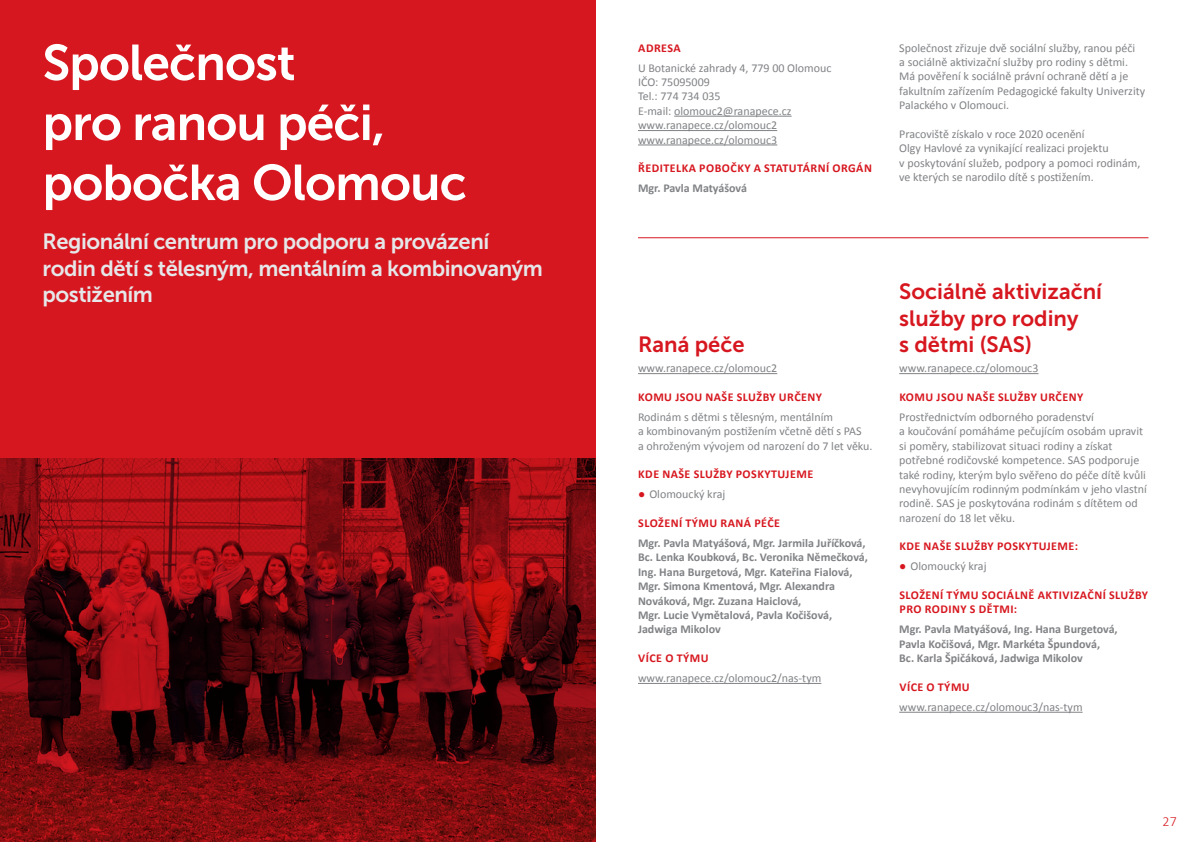
<style>
.page{position:relative;width:1191px;height:842px;background:#fff}
.page>*{position:absolute;margin:0;border:0;box-sizing:border-box;transform-origin:0 0}
.t1{font:50px/60px "Museo Sans 700";letter-spacing:-.02em;color:#fff}
.t2{font:22px/26.4px "Museo Sans 700";letter-spacing:-.02em;color:#e6e7e9}
.t3{font:22px/26.4px "Museo Sans 700";color:#d7171f}
.t4{font:300 14px "Calibri";color:#d7171f}
.t5{font:12px/14.4px "Calibri";color:#808285}
.t6{font:700 12px/14.4px "Calibri";color:#808285}
.t7{font:700 12px/14.4px "Calibri";letter-spacing:.04em;color:#d7171f}
.s1{color:#d7171f}
</style>
<div class="page">
<svg style="left:0;top:0;width:595px;height:842px;background:#a91117"></svg>
<hr style="left:674px;top:116px;width:117px;height:1px;background:#808285">
<hr style="left:638px;top:130px;width:139px;height:1px;background:#808285">
<hr style="left:638px;top:145px;width:139px;height:1px;background:#808285">
<hr style="left:638px;top:373px;width:139px;height:1px;background:#808285">
<hr style="left:638px;top:683px;width:183px;height:1px;background:#808285">
<hr style="left:899px;top:373px;width:139px;height:1px;background:#808285">
<hr style="left:899px;top:712px;width:183px;height:1px;background:#808285">
<hr style="left:638px;top:237px;width:510px;height:1px;background:#d7171f">
<h1 class="t1" style="left:43px;top:33px;width:426px">Společnost<br>pro ranou péči, pobočka Olomouc</h1>
<h2 class="t2" style="left:43px;top:228px;width:502px">Regionální centrum pro podporu a provázení rodin dětí s tělesným, mentálním a kombinovaným postižením</h2>
<p class="t7" style="left:638px;top:40px;width:44px">ADRESA</p>
<p class="t5" style="left:638px;top:60px;width:195px">U Botanické zahrady 4, 779 00 Olomouc<br>IČO: 75095009<br>Tel.: 774 734 035<br>E-mail: olomouc2@ranapece.cz www.ranapece.cz/olomouc2 www.ranapece.cz/olomouc3</p>
<p class="t7" style="left:638px;top:161px;width:235px">ŘEDITELKA POBOČKY A STATUTÁRNÍ ORGÁN</p>
<p class="t6" style="left:638px;top:181px;width:110px">Mgr. Pavla Matyášová</p>
<p class="t5" style="left:899px;top:40px;width:247px">Společnost zřizuje dvě sociální služby, ranou péči<br>a sociálně aktivizační služby pro rodiny s dětmi.<br>Má pověření k sociálně právní ochraně dětí a je fakultním zařízením Pedagogické fakulty Univerzity Palackého v Olomouci.</p>
<p class="t5" style="left:899px;top:127px;width:243px">Pracoviště získalo v roce 2020 ocenění<br>Olgy Havlové za vynikající realizaci projektu<br>v poskytování služeb, podpory a pomoci rodinám, ve kterých se narodilo dítě s postižením.</p>
<h2 class="t3" style="left:638px;top:331px;width:108px">Raná péče</h2>
<p class="t5" style="left:638px;top:361px;width:141px">www.ranapece.cz/olomouc2</p>
<p class="t7" style="left:638px;top:390px;width:185px">KOMU JSOU NAŠE SLUŽBY URČENY</p>
<p class="t5" style="left:638px;top:410px;width:236px">Rodinám s dětmi s tělesným, mentálním<br>a kombinovaným postižením včetně dětí s PAS<br>a ohroženým vývojem od narození do 7 let věku.</p>
<p class="t7" style="left:638px;top:467px;width:176px">KDE NAŠE SLUŽBY POSKYTUJEME</p>
<p class="t5" style="left:638px;top:487px;width:89px"><span class="s1">●</span> Olomoucký kraj</p>
<p class="t7" style="left:638px;top:516px;width:143px">SLOŽENÍ TÝMU RANÁ PÉČE</p>
<p class="t6" style="left:638px;top:536px;width:231px">Mgr. Pavla Matyášová, Mgr. Jarmila Juříčková, Bc. Lenka Koubková, Bc. Veronika Němečková, Ing. Hana Burgetová, Mgr. Kateřina Fialová, Mgr. Simona Kmentová, Mgr. Alexandra Nováková, Mgr. Zuzana Haiclová,<br>Mgr. Lucie Vymětalová, Pavla Kočišová, Jadwiga Mikolov</p>
<p class="t7" style="left:638px;top:651px;width:72px">VÍCE O TÝMU</p>
<p class="t5" style="left:638px;top:671px;width:185px">www.ranapece.cz/olomouc2/nas-tym</p>
<h2 class="t3" style="left:899px;top:279px;width:204px">Sociálně aktivizační služby pro rodiny<br>s dětmi (SAS)</h2>
<p class="t5" style="left:899px;top:361px;width:141px">www.ranapece.cz/olomouc3</p>
<p class="t7" style="left:899px;top:390px;width:185px">KOMU JSOU NAŠE SLUŽBY URČENY</p>
<p class="t5" style="left:899px;top:410px;width:249px">Prostřednictvím odborného poradenství<br>a koučování pomáháme pečujícím osobám upravit si poměry, stabilizovat situaci rodiny a získat potřebné rodičovské kompetence. SAS podporuje také rodiny, kterým bylo svěřeno do péče dítě kvůli nevyhovujícím rodinným podmínkám v jeho vlastní rodině. SAS je poskytována rodinám s dítětem od narození do 18 let věku.</p>
<p class="t7" style="left:899px;top:539px;width:180px">KDE NAŠE SLUŽBY POSKYTUJEME:</p>
<p class="t5" style="left:899px;top:559px;width:89px"><span class="s1">●</span> Olomoucký kraj</p>
<p class="t7" style="left:899px;top:588px;width:250px">SLOŽENÍ TÝMU SOCIÁLNĚ AKTIVIZAČNÍ SLUŽBY<br>PRO RODINY S DĚTMI:</p>
<p class="t6" style="left:899px;top:622px;width:220px">Mgr. Pavla Matyášová, Ing. Hana Burgetová,<br>Pavla Kočišová, Mgr. Markéta Špundová,<br>Bc. Karla Špičáková, Jadwiga Mikolov</p>
<p class="t7" style="left:899px;top:680px;width:72px">VÍCE O TÝMU</p>
<p class="t5" style="left:899px;top:700px;width:185px">www.ranapece.cz/olomouc3/nas-tym</p>
<p class="t4" style="left:1162px;top:813px;width:16px">27</p>
</div>
